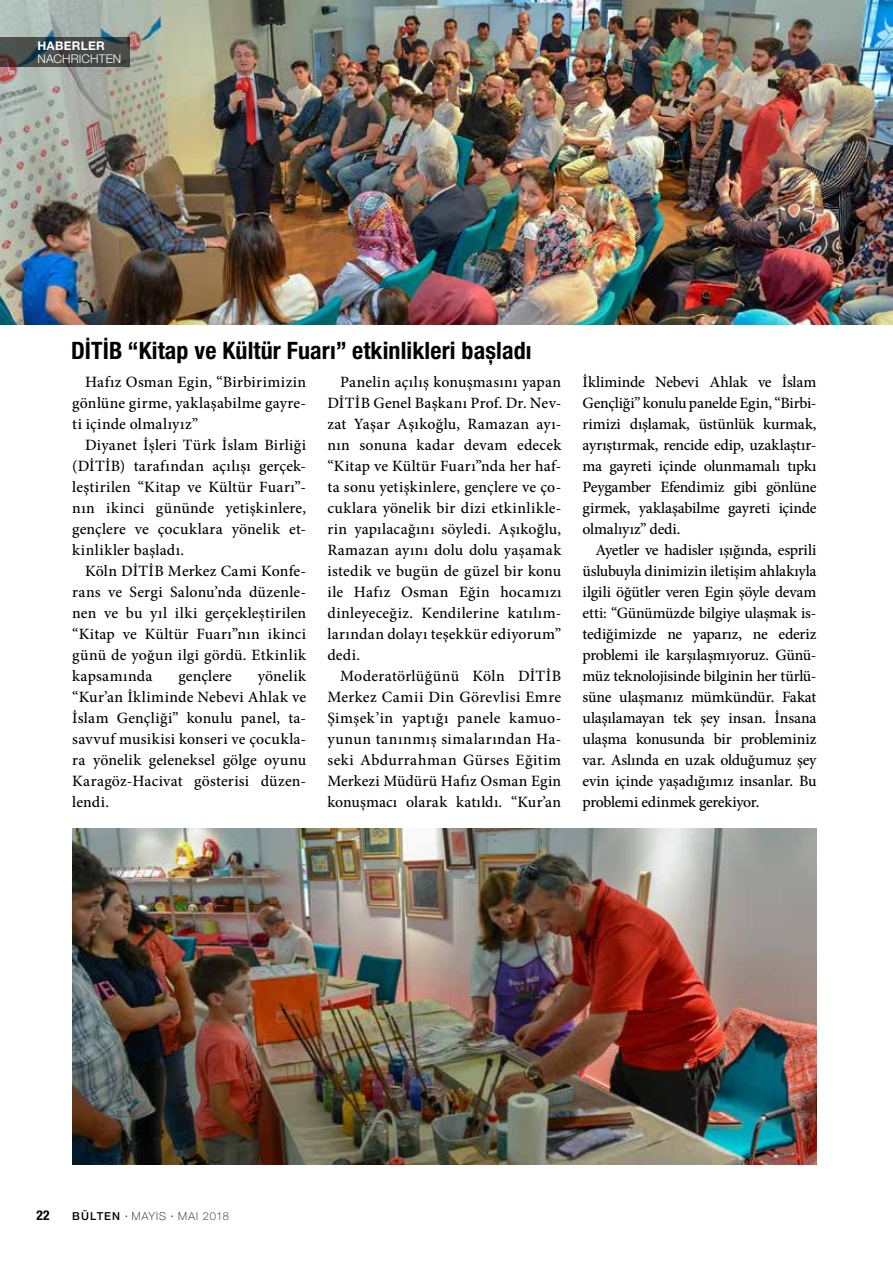
<style>
.page{position:relative;width:893px;height:1263px;background:#fff}
.page>*{position:absolute;margin:0;border:0;box-sizing:border-box;transform-origin:0 0}
.t1{font:700 condensed 24px "Helvetica Neue LT Pro";letter-spacing:.005em;color:#000}
.t2{font:500 15.75px/21px "Minion Pro";letter-spacing:.01em;color:#000;text-align:justify}
.t3{font:700 condensed 13.5px "Helvetica Neue LT Pro";color:#000}
.t4{font:300 12px "Helvetica Neue LT Pro";letter-spacing:.015em;color:#fff}
.t5{font:700 12px "Helvetica Neue LT Pro";letter-spacing:.025em;color:#fff}
.t6{font:100 10.95px "Helvetica Neue LT Pro";letter-spacing:.095em;color:#000}
.s1{font-weight:500}
.s2{font-family:"Minion Pro";font-weight:500}
</style>
<div class="page">
<img style="left:0;top:0;width:893px;height:324px">
<img style="left:72px;top:828px;width:744px;height:336px">
<svg style="left:0;top:37px;width:130px;height:30px;background:#414746"></svg>
<p class="t5" style="left:37px;top:39px;width:69px">HABERLER</p>
<p class="t4" style="left:37px;top:51px;width:85px">NACHRICHTEN</p>
<h1 class="t1" style="left:71px;top:336px;width:462px">DİTİB “Kitap ve Kültür Fuarı” etkinlikleri başladı</h1>
<p class="t2" style="left:72px;top:372px;width:235px;text-indent:13px">Hafız Osman Egin, “Birbirimizin gönlüne girme, yaklaşabilme gayre&shy;ti içinde olmalıyız”</p>
<p class="t2" style="left:72px;top:435px;width:235px;text-indent:13px">Diyanet İşleri Türk İslam Birliği (DİTİB) tarafından açılışı gerçek&shy;leştirilen “Kitap ve Kültür Fuarı”- nın ikinci gününde yetişkinlere, gençlere ve çocuklara yönelik et&shy;kinlikler başladı.</p>
<p class="t2" style="left:72px;top:561px;width:235px;text-indent:13px">Köln DİTİB Merkez Cami Konfe&shy;rans ve Sergi Salonu’nda düzenle&shy;nen ve bu yıl ilki gerçekleştirilen “Kitap ve Kültür Fuarı”nın ikinci günü de yoğun ilgi gördü. Etkinlik kapsamında</p>
<p class="t2" style="left:72px;top:666px;width:235px;text-indent:186px">yönelik “Kur’an İkliminde Nebevi Ahlak ve İslam Gençliği” konulu panel, ta&shy;savvuf musikisi konseri ve çocukla&shy;ra yönelik geleneksel gölge oyunu Karagöz-Hacivat gösterisi düzen&shy;lendi.</p>
<p class="t2" style="left:178px;top:666px;width:55px">gençlere</p>
<p class="t2" style="left:327px;top:372px;width:235px;text-indent:13px">Panelin açılış konuşmasını yapan DİTİB Genel Başkanı Prof. Dr. Nev&shy;zat Yaşar Aşıkoğlu, Ramazan ayı&shy;nın sonuna kadar devam edecek “Kitap ve Kültür Fuarı”nda her haf&shy;ta sonu yetişkinlere, gençlere ve ço&shy;cuklara yönelik bir dizi etkinlikle&shy;rin yapılacağını söyledi. Aşıkoğlu, Ramazan ayını dolu dolu yaşamak istedik ve bugün de güzel bir konu ile Hafız Osman Eğin hocamızı dinleyeceğiz. Kendilerine katılım&shy;larından dolayı teşekkür ediyorum” dedi.</p>
<p class="t2" style="left:327px;top:666px;width:235px;text-indent:13px">Moderatörlüğünü Köln DİTİB Merkez Camii Din Görevlisi Emre Şimşek’in yaptığı panele kamuo&shy;yunun tanınmış simalarından Ha&shy;seki Abdurrahman Gürses Eğitim Merkezi Müdürü Hafız Osman Egin konuşmacı olarak katıldı. “Kur’an</p>
<p class="t2" style="left:583px;top:372px;width:235px">İkliminde Nebevi Ahlak ve İslam Gençliği” konulu panelde Egin, “Birbi&shy;rimizi dışlamak, üstünlük kurmak, ayrıştırmak, rencide edip, uzaklaştır&shy;ma gayreti içinde olunmamalı tıpkı Peygamber Efendimiz gibi gönlüne girmek, yaklaşabilme gayreti içinde olmalıyız” dedi.</p>
<p class="t2" style="left:583px;top:540px;width:235px;text-indent:13px">Ayetler ve hadisler ışığında, esprili üslubuyla dinimizin iletişim ahlakıyla ilgili öğütler veren Egin şöyle devam etti: “Günümüzde bilgiye ulaşmak is&shy;tediğimizde ne yaparız, ne ederiz problemi ile karşılaşmıyoruz. Günü&shy;müz teknolojisinde bilginin her türlü&shy;süne ulaşmanız mümkündür. Fakat ulaşılamayan tek şey insan. İnsana ulaşma konusunda bir probleminiz var. Aslında en uzak olduğumuz şey evin içinde yaşadığımız insanlar. Bu problemi edinmek gerekiyor.</p>
<p class="t3" style="left:36px;top:1207px;width:15px">22</p>
<p class="t6" style="left:72px;top:1210px;width:158px"><span class="s1">BÜLTEN</span> <span class="s2">·</span> MAYIS <span class="s2">·</span> MAI 2018</p>
</div>
